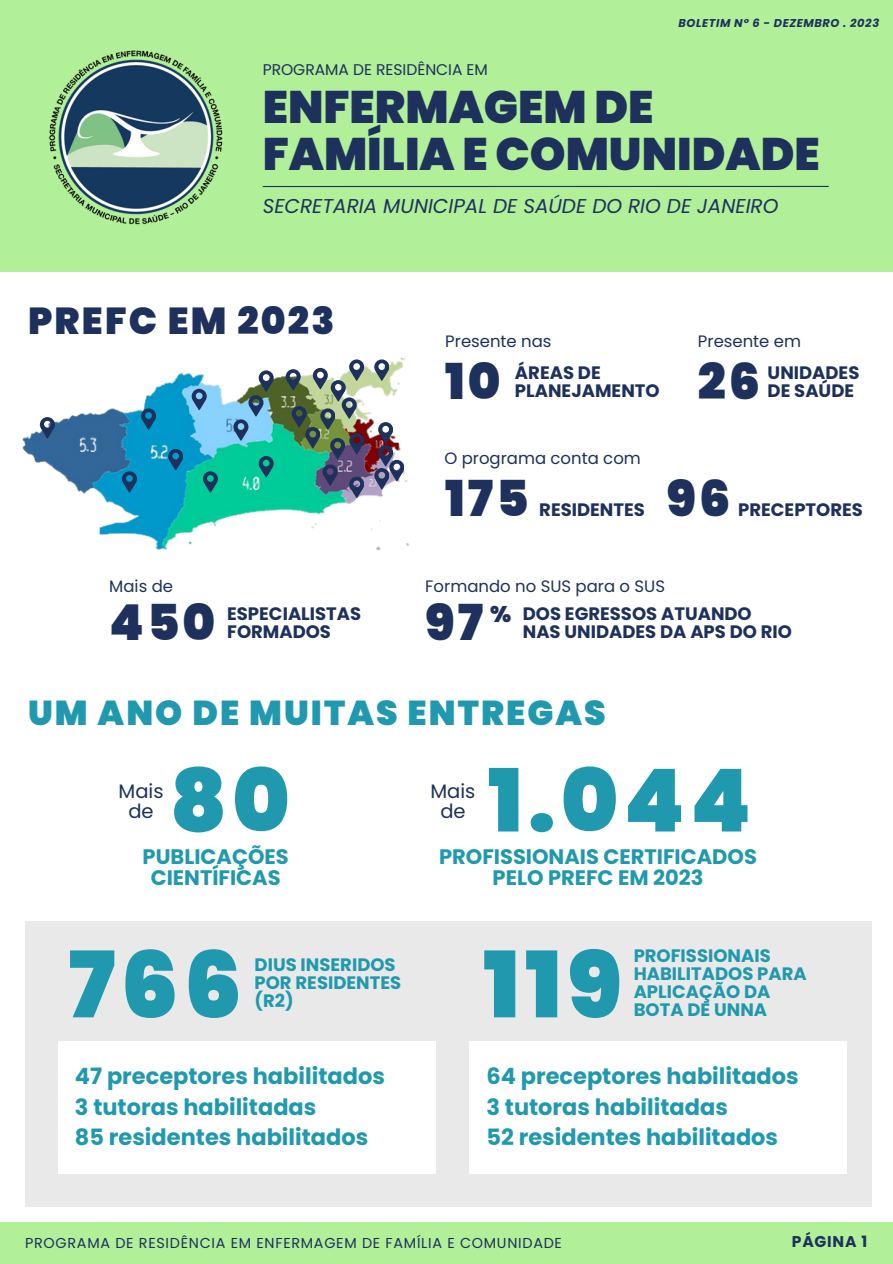
<style>
.page{position:relative;width:893px;height:1264px;background:#fff}
.page>*{position:absolute;margin:0;border:0;box-sizing:border-box;transform-origin:0 0}
.t1{font:900 91.5px "Poppins";letter-spacing:.06em;color:#2099af}
.t2{font:900 87px "Poppins";color:#2099af}
.t3{font:900 49.5px "Poppins";letter-spacing:.06em;color:#1e315c}
.t4{font:900 45.45px/46.2px "Poppins";color:#1e315c}
.t5{font:900 37.5px "Poppins";letter-spacing:.06em;color:#1e315c}
.t6{font:900 34.5px "Poppins";letter-spacing:.06em;color:#2099af}
.t7{font:700 22.5px "Poppins";color:#2099af}
.t8{font:900 22.5px "Poppins";color:#1e315c}
.t9{font:700 21px/21.3px "Poppins";color:#2099af;text-align:center}
.t10{font:italic 19.95px "Poppins";color:#1e315c}
.t11{font:19.5px/20.2px "Poppins";color:#1e315c;text-align:center}
.t12{font:700 18px/18px "Poppins";color:#1e315c}
.t13{font:700 18px/18px "Poppins";color:#2099af}
.t14{font:16.5px "Poppins";color:#1e315c}
.t15{font:700 15.6px "Poppins";letter-spacing:.05em;color:#1e315c}
.t16{font:15.45px "Poppins";color:#1e315c}
.t17{font:14.4px "Poppins";letter-spacing:.05em;color:#1e315c}
.t18{font:italic 700 11.4px "Poppins";letter-spacing:.05em;color:#1e315c}
</style>
<div class="page">
<div style="left:0;top:0;width:892px;height:271px;background:#b2ef99"></div>
<img style="left:49px;top:50px;width:174px;height:175px">
<div style="left:0;top:1222px;width:892px;height:41px;background:#b2ef99"></div>
<hr style="left:263px;top:186px;width:565px;height:1px;background:#1e315c">
<img style="left:22px;top:357px;width:387px;height:193px">
<div style="left:25px;top:921px;width:846px;height:285px;background:#e9e9e9"></div>
<div style="left:58px;top:1041px;width:378px;height:133px;background:#fff"></div>
<div style="left:469px;top:1041px;width:378px;height:133px;background:#fff"></div>
<svg style="left:40px;top:417px;width:14px;height:21px"></svg>
<svg style="left:122px;top:471px;width:15px;height:21px"></svg>
<svg style="left:141px;top:408px;width:15px;height:22px"></svg>
<svg style="left:168px;top:449px;width:15px;height:21px"></svg>
<svg style="left:192px;top:389px;width:14px;height:21px"></svg>
<svg style="left:203px;top:471px;width:14px;height:21px"></svg>
<svg style="left:259px;top:456px;width:14px;height:21px"></svg>
<svg style="left:233px;top:370px;width:40px;height:71px"></svg>
<svg style="left:374px;top:359px;width:15px;height:22px"></svg>
<img style="left:286px;top:359px;width:78px;height:139px">
<svg style="left:374px;top:422px;width:30px;height:67px"></svg>
<p class="t16" style="left:263px;top:59px;width:227px">PROGRAMA DE RESIDÊNCIA EM</p>
<p class="t18" style="left:678px;top:15px;width:202px">BOLETIM Nº 6 - DEZEMBRO . 2023</p>
<p class="t4" style="left:263px;top:84px;width:558px">ENFERMAGEM DE<br>FAMÍLIA E COMUNIDADE</p>
<p class="t10" style="left:263px;top:192px;width:517px">SECRETARIA MUNICIPAL DE SAÚDE DO RIO DE JANEIRO</p>
<p class="t5" style="left:28px;top:295px;width:308px">PREFC EM 2023</p>
<p class="t14" style="left:109px;top:574px;width:65px">Mais de</p>
<p class="t3" style="left:109px;top:588px;width:108px">450</p>
<p class="t12" style="left:227px;top:604px;width:136px">ESPECIALISTAS<br>FORMADOS</p>
<p class="t14" style="left:445px;top:329px;width:108px">Presente nas</p>
<p class="t3" style="left:445px;top:346px;width:57px">10</p>
<p class="t12" style="left:515px;top:363px;width:146px">ÁREAS DE<br>PLANEJAMENTO</p>
<p class="t14" style="left:698px;top:329px;width:105px">Presente em</p>
<p class="t3" style="left:698px;top:346px;width:64px">26</p>
<p class="t12" style="left:767px;top:363px;width:93px">UNIDADES<br>DE SAÚDE</p>
<p class="t14" style="left:444px;top:447px;width:198px">O programa conta com</p>
<p class="t3" style="left:445px;top:464px;width:85px">175</p>
<p class="t12" style="left:539px;top:501px;width:107px">RESIDENTES</p>
<p class="t3" style="left:666px;top:464px;width:65px">96</p>
<p class="t12" style="left:738px;top:501px;width:126px">PRECEPTORES</p>
<p class="t14" style="left:425px;top:574px;width:241px">Formando no SUS para o SUS</p>
<p class="t3" style="left:425px;top:588px;width:59px">97</p>
<p class="t8" style="left:490px;top:598px;width:23px">%</p>
<p class="t12" style="left:522px;top:604px;width:271px">DOS EGRESSOS ATUANDO<br>NAS UNIDADES DA APS DO RIO</p>
<p class="t6" style="left:28px;top:689px;width:579px">UM ANO DE MUITAS ENTREGAS</p>
<p class="t2" style="left:170px;top:740px;width:121px">80</p>
<p class="t9" style="left:143px;top:845px;width:148px">PUBLICAÇÕES<br>CIENTÍFICAS</p>
<p class="t11" style="left:119px;top:780px;width:46px">Mais de</p>
<p class="t2" style="left:488px;top:740px;width:265px">1.044</p>
<p class="t9" style="left:439px;top:845px;width:319px">PROFISSIONAIS CERTIFICADOS<br>PELO PREFC EM 2023</p>
<p class="t11" style="left:430px;top:780px;width:46px">Mais de</p>
<p class="t1" style="left:68px;top:921px;width:175px">766</p>
<p class="t1" style="left:483px;top:921px;width:140px">119</p>
<p class="t13" style="left:254px;top:955px;width:148px">DIUS INSERIDOS<br>POR RESIDENTES (R2)</p>
<p class="t13" style="left:633px;top:946px;width:175px">PROFISSIONAIS<br>HABILITADOS PARA<br>APLICAÇÃO DA<br>BOTA DE UNNA</p>
<p class="t7" style="left:75px;top:1060px;width:311px">47 preceptores habilitados</p>
<p class="t7" style="left:75px;top:1091px;width:243px">3 tutoras habilitadas</p>
<p class="t7" style="left:75px;top:1121px;width:295px">85 residentes habilitados</p>
<p class="t7" style="left:486px;top:1060px;width:314px">64 preceptores habilitados</p>
<p class="t7" style="left:486px;top:1091px;width:243px">3 tutoras habilitadas</p>
<p class="t7" style="left:486px;top:1121px;width:293px">52 residentes habilitados</p>
<p class="t17" style="left:25px;top:1232px;width:538px">PROGRAMA DE RESIDÊNCIA EM ENFERMAGEM DE FAMÍLIA E COMUNIDADE</p>
<p class="t15" style="left:791px;top:1230px;width:77px">PÁGINA 1</p>
</div>
